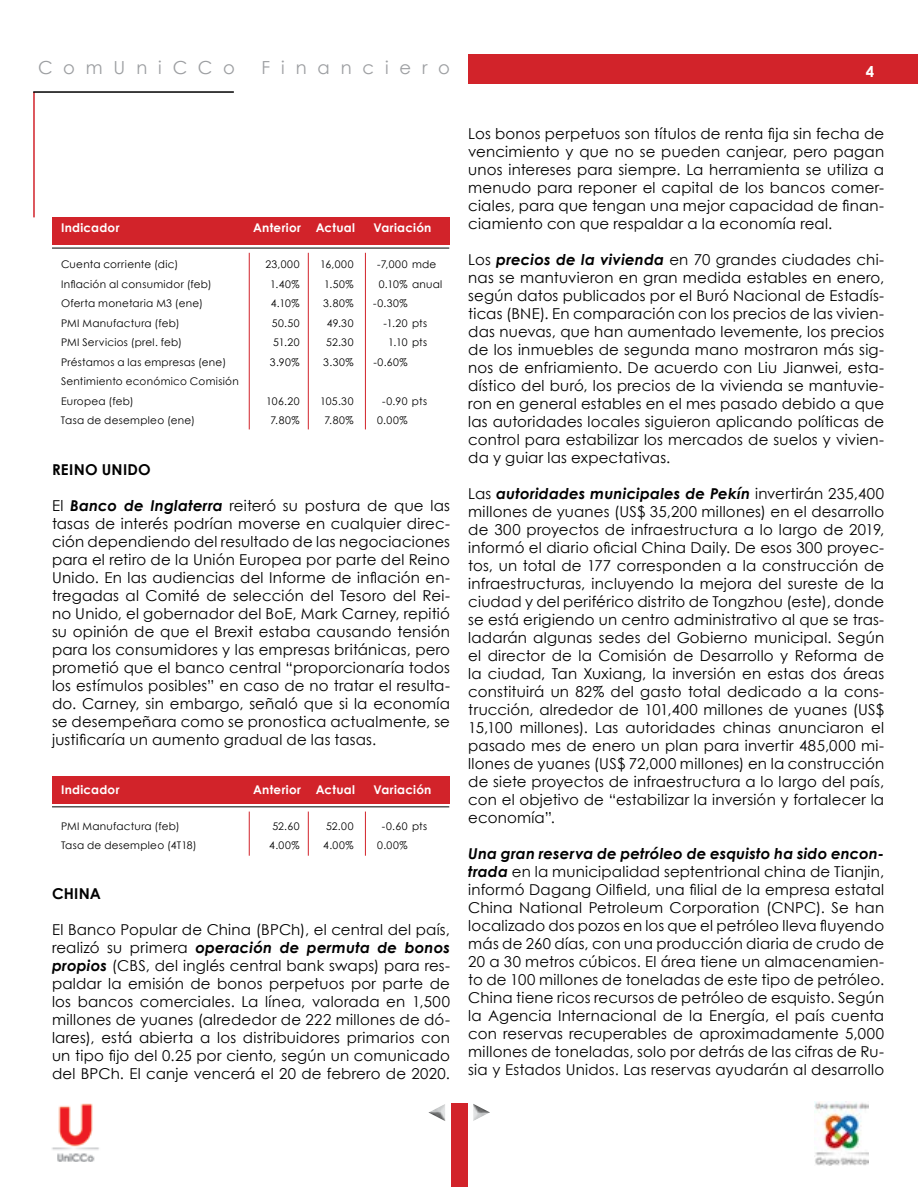
<style>
.page{position:relative;width:918px;height:1188px;background:#fff}
.page>*{position:absolute;margin:0;border:0;box-sizing:border-box;transform-origin:0 0}
.t1{font:18px "Century Gothic";letter-spacing:.605em;color:#9d9fa2}
.t2{font:15px/18px "Century Gothic";letter-spacing:.01em;color:#000;text-align:justify}
.t3{font:700 15px "Century Gothic";letter-spacing:.02em;color:#000}
.t4{font:700 15px "Century Gothic";color:#fff}
.t5{font:700 12px "Century Gothic";letter-spacing:.025em;color:#fff}
.t6{font:10.5px/19.5px "Century Gothic";letter-spacing:.025em;color:#000}
.s1{font-weight:700;font-style:italic}
</style>
<div class="page">
<div style="left:469px;top:55px;width:449px;height:29px;background:#d2232a"></div>
<hr style="left:33px;top:92px;width:2px;height:125px;background:#d2232a">
<hr style="left:33px;top:91px;width:201px;height:2px;background:#000">
<div style="left:451px;top:1104px;width:16px;height:83px;background:#d2232a"></div>
<img style="left:814px;top:1101px;width:55px;height:64px">
<img style="left:52px;top:1103px;width:47px;height:59px">
<div style="left:52px;top:217px;width:397px;height:28px;background:#d2232a"></div>
<div style="left:52px;top:776px;width:397px;height:27px;background:#d2232a"></div>
<hr style="left:308px;top:253px;width:1px;height:176px;background:#d2232a">
<hr style="left:308px;top:812px;width:1px;height:44px;background:#d2232a">
<hr style="left:249px;top:253px;width:1px;height:176px;background:#d2232a">
<hr style="left:249px;top:812px;width:1px;height:44px;background:#d2232a">
<hr style="left:365px;top:253px;width:1px;height:176px;background:#d2232a">
<hr style="left:365px;top:812px;width:1px;height:44px;background:#d2232a">
<hr style="left:52px;top:248px;width:397px;height:1px;background:#000">
<hr style="left:52px;top:806px;width:397px;height:1px;background:#000">
<div style="left:424px;top:1099px;width:24px;height:27px;background:#000;opacity:.75"></div>
<div style="left:471px;top:1099px;width:24px;height:27px;background:#000;opacity:.75"></div>
<p class="t1" style="left:38px;top:57px;width:198px">ComUniCCo</p>
<p class="t1" style="left:261px;top:57px;width:190px">Financiero</p>
<p class="t4" style="left:866px;top:62px;width:10px">4</p>
<p class="t5" style="left:61px;top:220px;width:60px">Indicador</p>
<p class="t5" style="left:253px;top:220px;width:103px">Anterior Actual</p>
<p class="t5" style="left:373px;top:220px;width:60px">Variación</p>
<p class="t6" style="left:61px;top:255px;width:119px">Cuenta corriente (dic)</p>
<p class="t6" style="left:265px;top:255px;width:36px">23,000</p>
<p class="t6" style="left:320px;top:255px;width:35px">16,000</p>
<p class="t6" style="left:377px;top:255px;width:61px">-7,000 mde</p>
<p class="t6" style="left:61px;top:274px;width:152px">Inflación al consumidor (feb)</p>
<p class="t6" style="left:270px;top:274px;width:31px">1.40%</p>
<p class="t6" style="left:324px;top:274px;width:31px">1.50%</p>
<p class="t6" style="left:379px;top:274px;width:65px">0.10% anual</p>
<p class="t6" style="left:61px;top:294px;width:144px">Oferta monetaria M3 (ene)</p>
<p class="t6" style="left:271px;top:294px;width:30px">4.10%</p>
<p class="t6" style="left:323px;top:294px;width:32px">3.80%</p>
<p class="t6" style="left:373px;top:294px;width:36px">-0.30%</p>
<p class="t6" style="left:61px;top:313px;width:120px">PMI Manufactura (feb)</p>
<p class="t6" style="left:272px;top:313px;width:29px">50.50</p>
<p class="t6" style="left:327px;top:313px;width:28px">49.30</p>
<p class="t6" style="left:384px;top:313px;width:45px">-1.20 pts</p>
<p class="t6" style="left:61px;top:333px;width:123px">PMI Servicios (prel. feb)</p>
<p class="t6" style="left:273px;top:333px;width:28px">51.20</p>
<p class="t6" style="left:326px;top:333px;width:29px">52.30</p>
<p class="t6" style="left:388px;top:333px;width:40px">1.10 pts</p>
<p class="t6" style="left:61px;top:352px;width:167px">Préstamos a las empresas (ene)</p>
<p class="t6" style="left:270px;top:352px;width:31px">3.90%</p>
<p class="t6" style="left:323px;top:352px;width:32px">3.30%</p>
<p class="t6" style="left:373px;top:352px;width:36px">-0.60%</p>
<p class="t6" style="left:61px;top:372px;width:179px">Sentimiento económico Comisión<br>Europea (feb)</p>
<p class="t6" style="left:266px;top:391px;width:35px">106.20</p>
<p class="t6" style="left:320px;top:391px;width:35px">105.30</p>
<p class="t6" style="left:382px;top:391px;width:46px">-0.90 pts</p>
<p class="t6" style="left:61px;top:411px;width:136px">Tasa de desempleo (ene)</p>
<p class="t6" style="left:271px;top:411px;width:30px">7.80%</p>
<p class="t6" style="left:325px;top:411px;width:30px">7.80%</p>
<p class="t6" style="left:377px;top:411px;width:32px">0.00%</p>
<p class="t3" style="left:52px;top:460px;width:100px">REINO UNIDO</p>
<p class="t2" style="left:52px;top:496px;width:400px">El <span class="s1">Banco de Inglaterra</span> reiteró su postura de que las tasas de interés podrían moverse en cualquier direc&shy;ción dependiendo del resultado de las negociaciones para el retiro de la Unión Europea por parte del Reino Unido. En las audiencias del Informe de inflación en&shy;tregadas al Comité de selección del Tesoro del Rei&shy;no Unido, el gobernador del BoE, Mark Carney, repitió su opinión de que el Brexit estaba causando tensión para los consumidores y las empresas británicas, pero prometió que el banco central “proporcionaría todos los estímulos posibles” en caso de no tratar el resulta&shy;do. Carney, sin embargo, señaló que si la economía se desempeñara como se pronostica actualmente, se justificaría un aumento gradual de las tasas.</p>
<p class="t5" style="left:61px;top:782px;width:60px">Indicador</p>
<p class="t5" style="left:253px;top:782px;width:103px">Anterior Actual</p>
<p class="t5" style="left:373px;top:782px;width:60px">Variación</p>
<p class="t6" style="left:61px;top:816px;width:120px">PMI Manufactura (feb)</p>
<p class="t6" style="left:272px;top:816px;width:29px">52.60</p>
<p class="t6" style="left:326px;top:816px;width:29px">52.00</p>
<p class="t6" style="left:382px;top:816px;width:47px">-0.60 pts</p>
<p class="t6" style="left:61px;top:835px;width:137px">Tasa de desempleo (4T18)</p>
<p class="t6" style="left:269px;top:835px;width:32px">4.00%</p>
<p class="t6" style="left:323px;top:835px;width:32px">4.00%</p>
<p class="t6" style="left:377px;top:835px;width:32px">0.00%</p>
<p class="t3" style="left:52px;top:885px;width:50px">CHINA</p>
<p class="t2" style="left:52px;top:921px;width:400px">El Banco Popular de China (BPCh), el central del país, realizó su primera <span class="s1">operación de permuta de bonos propios</span> (CBS, del inglés central bank swaps) para res&shy;paldar la emisión de bonos perpetuos por parte de los bancos comerciales. La línea, valorada en 1,500 millones de yuanes (alrededor de 222 millones de dó&shy;lares), está abierta a los distribuidores primarios con un tipo fijo del 0.25 por ciento, según un comunicado del BPCh. El canje vencerá el 20 de febrero de 2020.</p>
<p class="t2" style="left:468px;top:124px;width:417px">Los bonos perpetuos son títulos de renta fija sin fecha de vencimiento y que no se pueden canjear, pero pagan unos intereses para siempre. La herramienta se utiliza a menudo para reponer el capital de los bancos comer&shy;ciales, para que tengan una mejor capacidad de finan&shy;ciamiento con que respaldar a la economía real.</p>
<p class="t2" style="left:468px;top:250px;width:417px">Los <span class="s1">precios de la vivienda</span> en 70 grandes ciudades chi&shy;nas se mantuvieron en gran medida estables en enero, según datos publicados por el Buró Nacional de Estadís&shy;ticas (BNE). En comparación con los precios de las vivien&shy;das nuevas, que han aumentado levemente, los precios de los inmuebles de segunda mano mostraron más sig&shy;nos de enfriamiento. De acuerdo con Liu Jianwei, esta&shy;dístico del buró, los precios de la vivienda se mantuvie&shy;ron en general estables en el mes pasado debido a que las autoridades locales siguieron aplicando políticas de control para estabilizar los mercados de suelos y vivien&shy;da y guiar las expectativas.</p>
<p class="t2" style="left:468px;top:484px;width:417px">Las <span class="s1">autoridades municipales de Pekín</span> invertirán 235,400 millones de yuanes (US$ 35,200 millones) en el desarrollo de 300 proyectos de infraestructura a lo largo de 2019, informó el diario oficial China Daily. De esos 300 proyec&shy;tos, un total de 177 corresponden a la construcción de infraestructuras, incluyendo la mejora del sureste de la ciudad y del periférico distrito de Tongzhou (este), donde se está erigiendo un centro administrativo al que se tras&shy;ladarán algunas sedes del Gobierno municipal. Según el director de la Comisión de Desarrollo y Reforma de la ciudad, Tan Xuxiang, la inversión en estas dos áreas constituirá un 82% del gasto total dedicado a la cons&shy;trucción, alrededor de 101,400 millones de yuanes (US$ 15,100 millones). Las autoridades chinas anunciaron el pasado mes de enero un plan para invertir 485,000 mi&shy;llones de yuanes (US$ 72,000 millones) en la construcción de siete proyectos de infraestructura a lo largo del país, con el objetivo de “estabilizar la inversión y fortalecer la economía”.</p>
<p class="t2" style="left:468px;top:844px;width:417px"><span class="s1">Una gran reserva de petróleo de esquisto ha sido encon&shy;trada</span> en la municipalidad septentrional china de Tianjin, informó Dagang Oilfield, una filial de la empresa estatal China National Petroleum Corporation (CNPC). Se han localizado dos pozos en los que el petróleo lleva fluyendo más de 260 días, con una producción diaria de crudo de 20 a 30 metros cúbicos. El área tiene un almacenamien&shy;to de 100 millones de toneladas de este tipo de petróleo.<br>China tiene ricos recursos de petróleo de esquisto. Según la Agencia Internacional de la Energía, el país cuenta con reservas recuperables de aproximadamente 5,000 millones de toneladas, solo por detrás de las cifras de Ru&shy;sia y Estados Unidos. Las reservas ayudarán al desarrollo</p>
</div>
